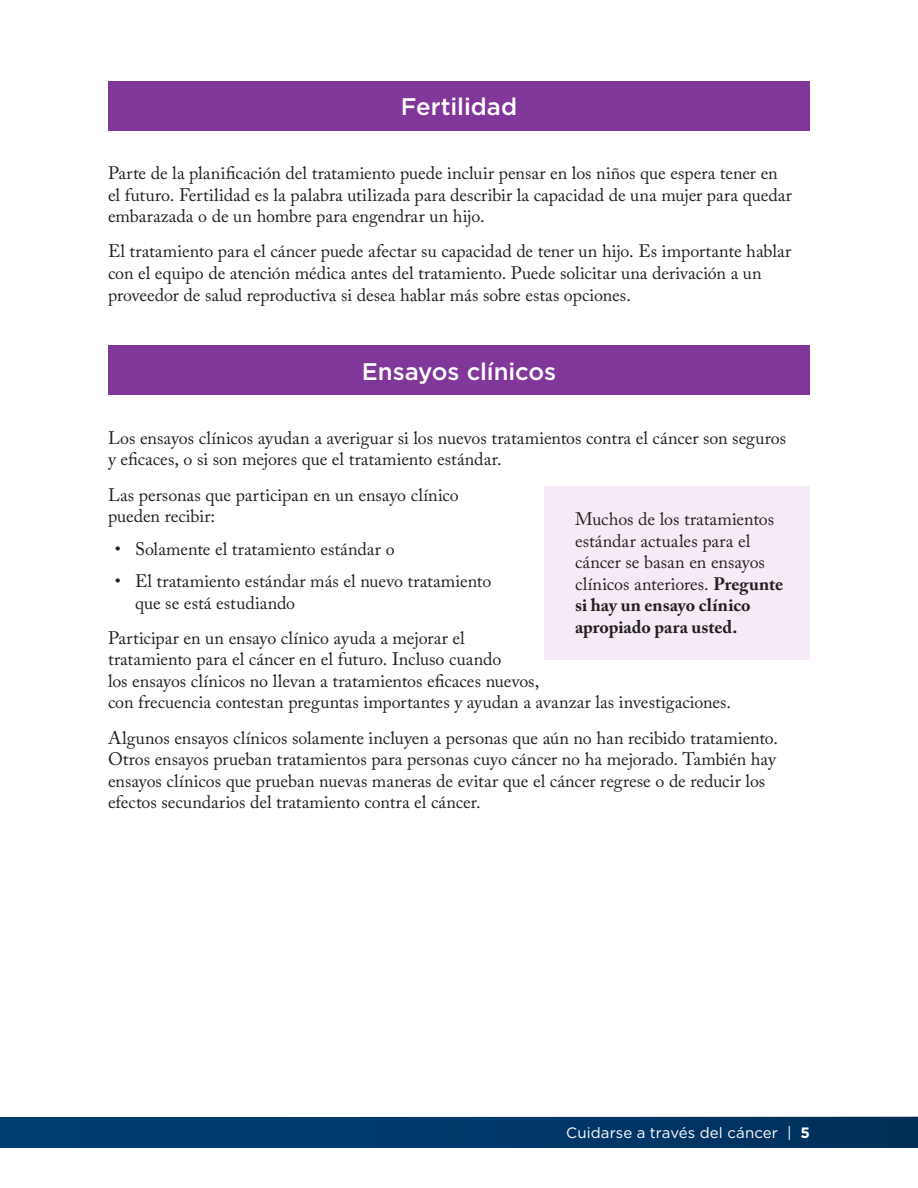
<style>
.page{position:relative;width:918px;height:1188px;background:#fff}
.page>*{position:absolute;margin:0;border:0;box-sizing:border-box;transform-origin:0 0}
.t1{font:500 24px "Gotham";letter-spacing:-.005em;color:#fff}
.Body{font:18px/21.6px "Adobe Caslon Pro";color:#231f20}
.t2{font:15px "Gotham";letter-spacing:.005em;color:#fff}
.s1{font-weight:700}
</style>
<div class="page">
<div style="left:0;top:1117px;width:918px;height:31px;background:linear-gradient(to right,#003f76,#00315c)"></div>
<div style="left:108px;top:81px;width:702px;height:50px;background:#813699"></div>
<div style="left:108px;top:345px;width:702px;height:50px;background:#813699"></div>
<div style="left:544px;top:486px;width:266px;height:174px;background:#f5eaf5"></div>
<p class="t1" style="left:401px;top:91px;width:118px">Fertilidad</p>
<p class="Body" style="left:108px;top:162px;width:686px">Parte de la planificación del tratamiento puede incluir pensar en los niños que espera tener en el futuro. Fertilidad es la palabra utilizada para describir la capacidad de una mujer para quedar embarazada o de un hombre para engendrar un hijo.</p>
<p class="Body" style="left:108px;top:240px;width:685px">El tratamiento para el cáncer puede afectar su capacidad de tener un hijo. Es importante hablar con el equipo de atención médica antes del tratamiento. Puede solicitar una derivación a un proveedor de salud reproductiva si desea hablar más sobre estas opciones.</p>
<p class="t1" style="left:362px;top:356px;width:196px">Ensayos clínicos</p>
<p class="Body" style="left:108px;top:427px;width:680px">Los ensayos clínicos ayudan a averiguar si los nuevos tratamientos contra el cáncer son seguros y eficaces, o si son mejores que el tratamiento estándar.</p>
<p class="Body" style="left:108px;top:484px;width:352px">Las personas que participan en un ensayo clínico pueden recibir:</p>
<p class="Body" style="left:115px;top:538px;width:281px">• Solamente el tratamiento estándar o</p>
<p class="Body" style="left:135px;top:570px;width:358px;text-indent:-20px">• El tratamiento estándar más el nuevo tratamiento que se está estudiando</p>
<p class="Body" style="left:108px;top:627px;width:625px">Participar en un ensayo clínico ayuda a mejorar el<br>tratamiento para el cáncer en el futuro. Incluso cuando<br>los ensayos clínicos no llevan a tratamientos eficaces nuevos,<br>con frecuencia contestan preguntas importantes y ayudan a avanzar las investigaciones.</p>
<p class="Body" style="left:108px;top:727px;width:672px">Algunos ensayos clínicos solamente incluyen a personas que aún no han recibido tratamiento.<br>Otros ensayos prueban tratamientos para personas cuyo cáncer no ha mejorado. También hay ensayos clínicos que prueban nuevas maneras de evitar que el cáncer regrese o de reducir los efectos secundarios del tratamiento contra el cáncer.</p>
<p class="Body" style="left:575px;top:508px;width:210px">Muchos de los tratamientos estándar actuales para el cáncer se basan en ensayos clínicos anteriores. <span class="s1">Pregunte si hay un ensayo clínico apropiado para usted.</span></p>
<p class="t2" style="left:566px;top:1123px;width:245px">Cuidarse a través del cáncer | <span class="s1">5</span></p>
</div>
